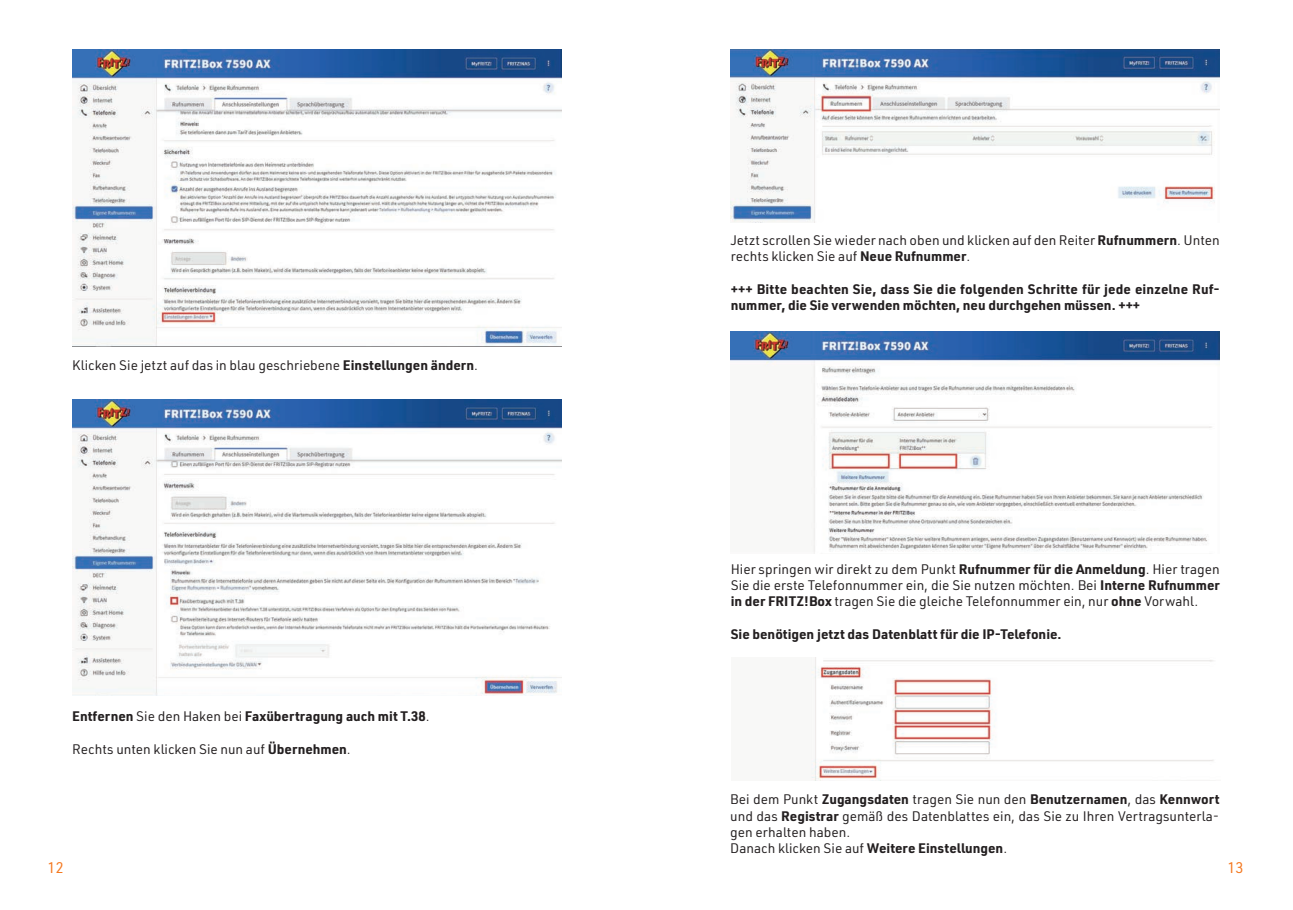
<style>
.page{position:relative;width:1293px;height:910px;background:#fff}
.page>*{position:absolute;margin:0;border:0;box-sizing:border-box;transform-origin:0 0}
.t1{font:15px "URWDIN";color:#f47921}
.t2{font:13.5px/16.2px "URWDIN";color:#231f20}
.t3{font:700 13.5px/16.2px "URWDIN";letter-spacing:.005em;color:#231f20}
.s1{font-weight:700}
.s2{font-weight:400}
</style>
<div class="page">
<img style="left:72px;top:49px;width:489px;height:298px">
<img style="left:72px;top:400px;width:489px;height:295px">
<img style="left:730px;top:49px;width:489px;height:174px">
<img style="left:730px;top:332px;width:489px;height:221px">
<img style="left:811px;top:657px;width:403px;height:124px">
<p class="t2" style="left:72px;top:357px;width:407px">Klicken Sie jetzt auf das in blau geschriebene <span class="s1">Einstellungen ändern</span>.</p>
<p class="t3" style="left:72px;top:708px;width:359px">Entfernen <span class="s2">Sie den Haken bei</span> Faxübertragung auch mit T.38<span class="s2">.</span></p>
<p class="t2" style="left:72px;top:740px;width:280px">Rechts unten klicken Sie nun auf <span class="s1">Übernehmen</span>.</p>
<p class="t2" style="left:730px;top:232px;width:490px">Jetzt scrollen Sie wieder nach oben und klicken auf den Reiter <span class="s1">Rufnummern</span>. Unten rechts klicken Sie auf <span class="s1">Neue Rufnummer</span>.</p>
<p class="t3" style="left:730px;top:280px;width:490px">+++ Bitte beachten Sie, dass Sie die folgenden Schritte für jede einzelne Ruf&shy;nummer, die Sie verwenden möchten, neu durchgehen müssen. +++</p>
<p class="t2" style="left:730px;top:561px;width:490px;text-align:justify">Hier springen wir direkt zu dem Punkt <span class="s1">Rufnummer für die Anmeldung</span>. Hier tragen Sie die erste Telefonnummer ein, die Sie nutzen möchten. Bei <span class="s1">Interne Rufnummer in der FRITZ!Box</span> tragen Sie die gleiche Telefonnummer ein, nur <span class="s1">ohne</span> Vorwahl.</p>
<p class="t3" style="left:730px;top:625px;width:332px">Sie benötigen jetzt das Datenblatt für die IP-Telefonie.</p>
<p class="t2" style="left:730px;top:791px;width:490px">Bei dem Punkt <span class="s1">Zugangsdaten</span> tragen Sie nun den <span class="s1">Benutzernamen</span>, das <span class="s1">Kennwort </span>und das <span class="s1">Registrar</span> gemäß des Datenblattes ein, das Sie zu Ihren Vertragsunterla&shy;gen erhalten haben.<br>Danach klicken Sie auf <span class="s1">Weitere Einstellungen</span>.</p>
<p class="t1" style="left:48px;top:857px;width:18px">12</p>
<p class="t1" style="left:1227px;top:857px;width:18px">13</p>
</div>
